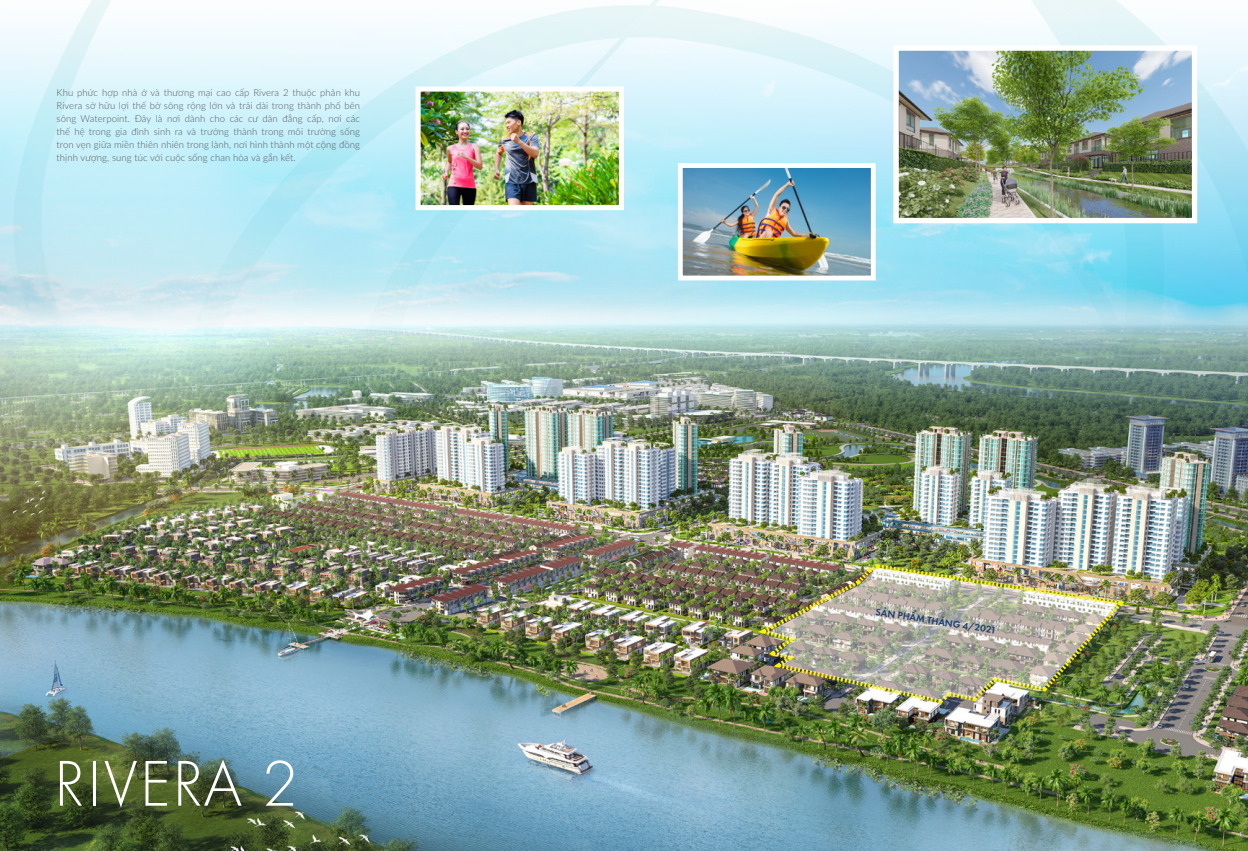
<style>
.page{position:relative;width:1248px;height:851px;background:#fff}
.page>*{position:absolute;margin:0;border:0;box-sizing:border-box;transform-origin:0 0}
.t1{font:300 67px "SVN Futura";letter-spacing:.025em;color:#fff}
.t2{font:600 10px "SVN Futura";color:#184070}
.t3{font:300 9.5px/13px "Lato";letter-spacing:.01em;color:#58595b;text-align:justify}
</style>
<div class="page">
<img style="left:0;top:0;width:1247px;height:850px">
<img style="left:899px;top:51px;width:292px;height:166px">
<div style="left:893px;top:45px;width:304px;height:178px;border:5px solid #fff"></div>
<img style="left:752px;top:562px;width:376px;height:143px">
<img style="left:421px;top:92px;width:197px;height:112px">
<div style="left:415px;top:86px;width:209px;height:124px;border:5px solid #fff"></div>
<img style="left:683px;top:169px;width:186px;height:105px">
<div style="left:677px;top:163px;width:198px;height:117px;border:5px solid #fff"></div>
<img style="left:767px;top:568px;width:349px;height:133px">
<p class="t3" style="left:57px;top:86px;width:305px">Khu phức hợp nhà ở và thương mại cao cấp Rivera 2 thuộc phân khu Rivera sở hữu lợi thế bờ sông rộng lớn và trải dài trong thà nh phố bên sông Waterpoint. Đây là nơi dành cho các cư dân đẳng cấp, nơi các thế hệ trong gia đình sinh ra và trưởng thành trong môi trường sống trọn vẹn giữa miền thiên nhiên trong lành, nơi hình thành một cộng đồng thịnh vượng, sung túc với cuộc sống chan hòa và gắn kết.</p>
<h1 class="t1" style="left:54px;top:737px;width:246px">RIVERA 2</h1>
<p class="t2" style="left:876px;top:604px;width:123px;rotate:9deg">SẢN PHẨM THÁNG 4/2021</p>
</div>
